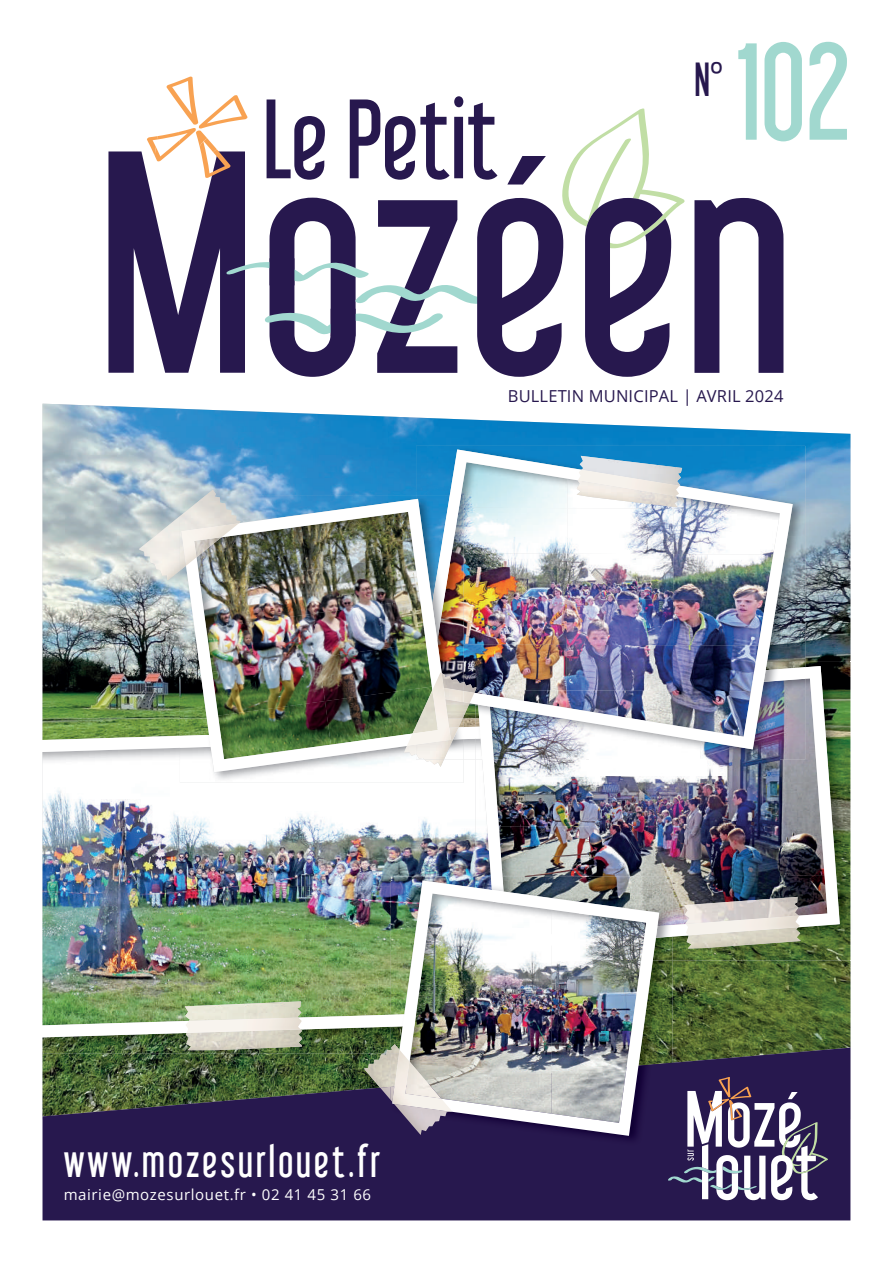
<style>
.page{position:relative;width:893px;height:1263px;background:#fff}
.page>*{position:absolute;margin:0;border:0;box-sizing:border-box;transform-origin:0 0}
.t1{font:123px "Libel Suit";color:#a1d8cf}
.t2{font:42px "Libel Suit";color:#27184e}
.t3{font:40.5px "Libel Suit";letter-spacing:.075em;color:#fff}
.t4{font:16.5px "Open Sans";letter-spacing:.01em;color:#27184e}
.t5{font:15px "Open Sans";letter-spacing:.04em;color:#fff}
</style>
<div class="page">
<img style="left:43px;top:404px;width:807px;height:644px">
<img style="left:43px;top:718px;width:137px;height:5px">
<img style="left:43px;top:1040px;width:348px;height:8px">
<img style="left:43px;top:723px;width:432px;height:317px">
<img style="left:186px;top:1033px;width:116px;height:15px">
<img style="left:185px;top:1001px;width:116px;height:16px">
<img style="left:185px;top:1017px;width:117px;height:16px">
<svg style="left:694px;top:198px;width:89px;height:175px"></svg>
<svg style="left:108px;top:76px;width:576px;height:301px"></svg>
<svg style="left:43px;top:1048px;width:807px;height:172px;background:#2d2748"></svg>
<svg style="left:668px;top:1077px;width:160px;height:123px"></svg>
<img style="left:672px;top:662px;width:179px;height:298px">
<img style="left:475px;top:759px;width:2px;height:121px">
<img style="left:477px;top:666px;width:363px;height:284px">
<img style="left:391px;top:1027px;width:1px;height:17px">
<img style="left:391px;top:877px;width:84px;height:137px">
<svg style="left:391px;top:1014px;width:1px;height:13px"></svg>
<img style="left:659px;top:960px;width:13px;height:103px">
<div style="left:391px;top:1063px;width:281px;height:83px;background:#27184e"></div>
<img style="left:659px;top:938px;width:13px;height:22px">
<img style="left:491px;top:877px;width:181px;height:61px">
<img style="left:392px;top:880px;width:267px;height:256px">
<img style="left:364px;top:1053px;width:28px;height:35px">
<svg style="left:380px;top:1087px;width:11px;height:13px"></svg>
<svg style="left:386px;top:1044px;width:13px;height:9px"></svg>
<img style="left:391px;top:1086px;width:59px;height:49px">
<img style="left:392px;top:1050px;width:60px;height:61px">
<img style="left:416px;top:446px;width:389px;height:45px">
<img style="left:793px;top:491px;width:12px;height:45px">
<img style="left:793px;top:536px;width:12px;height:126px">
<img style="left:464px;top:749px;width:14px;height:10px">
<img style="left:478px;top:667px;width:327px;height:92px">
<img style="left:417px;top:449px;width:376px;height:300px">
<img style="left:580px;top:456px;width:102px;height:30px">
<img style="left:577px;top:480px;width:101px;height:27px">
<img style="left:578px;top:470px;width:101px;height:26px">
<img style="left:180px;top:718px;width:1px;height:17px">
<img style="left:180px;top:746px;width:284px;height:37px">
<img style="left:180px;top:735px;width:1px;height:13px">
<img style="left:451px;top:495px;width:13px;height:178px">
<img style="left:432px;top:495px;width:29px;height:146px">
<img style="left:181px;top:499px;width:270px;height:273px">
<img style="left:464px;top:703px;width:6px;height:13px">
<svg style="left:464px;top:682px;width:12px;height:21px"></svg>
<img style="left:404px;top:745px;width:40px;height:22px">
<img style="left:451px;top:702px;width:13px;height:16px">
<img style="left:416px;top:739px;width:37px;height:20px">
<svg style="left:451px;top:718px;width:30px;height:21px"></svg>
<img style="left:451px;top:673px;width:13px;height:15px">
<img style="left:451px;top:688px;width:13px;height:14px">
<img style="left:407px;top:672px;width:44px;height:74px">
<img style="left:139px;top:490px;width:77px;height:90px">
<img style="left:180px;top:495px;width:60px;height:76px">
<img style="left:181px;top:523px;width:58px;height:43px">
<img style="left:687px;top:927px;width:114px;height:21px">
<img style="left:684px;top:897px;width:115px;height:27px">
<img style="left:686px;top:916px;width:114px;height:19px">
<h2 class="t2" style="left:694px;top:55px;width:30px">N°</h2>
<h1 class="t1" style="left:736px;top:18px;width:115px">102</h1>
<p class="t4" style="left:508px;top:385px;width:277px">BULLETIN MUNICIPAL | AVRIL 2024</p>
<h3 class="t3" style="left:64px;top:1137px;width:318px">www.mozesurlouet.fr</h3>
<p class="t5" style="left:64px;top:1184px;width:309px">mairie@mozesurlouet.fr • 02 41 45 31 66</p>
</div>
